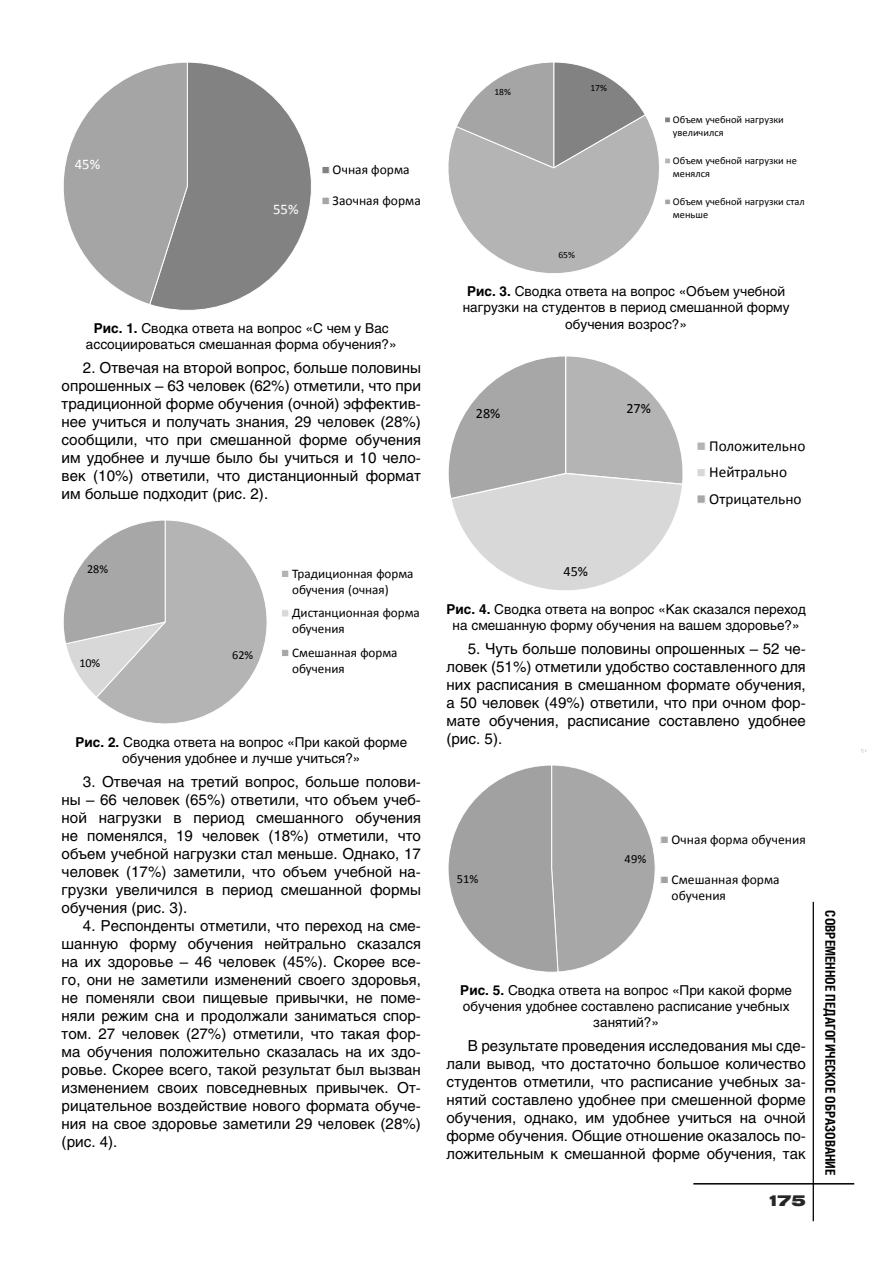
<style>
.page{position:relative;width:893px;height:1263px;background:#fff}
.page>*{position:absolute;margin:0;border:0;box-sizing:border-box;transform-origin:0 0}
.t1{font:15.3px/26.4px "Calibri";color:#000}
.Body_Text{font:15px/18px "Helios";color:#000;text-align:justify}
.t2{font:900 15px "Helios Ext";color:#262626}
.t3{font:14.7px "Calibri";color:#fff}
.t4{font:14.25px "Calibri";color:#000}
.t5{font:14.1px "Calibri";color:#000}
.Подрис{font:13.5px/16.2px "Helios";color:#000;text-align:center}
.t6{font:13.5px/16.5px "Calibri";color:#000}
.t7{font:700 13.5px "Helios Cond";color:#000}
.t8{font:13.2px/16px "Calibri";color:#000}
.t9{font:12.45px "Calibri";color:#000}
.t10{font:12.15px "Calibri";color:#000}
.t11{font:10.35px/12.8px "Calibri";color:#000}
.t12{font:9.6px "Calibri";color:#000}
.s1{font-weight:700}
</style>
<div class="page">
<hr style="left:813px;top:902px;width:1px;height:319px;background:#000">
<hr style="left:693px;top:1183px;width:161px;height:1px;background:#000">
<svg style="left:63px;top:62px;width:248px;height:248px"></svg>
<div style="left:322px;top:166px;width:7px;height:8px;background:#828282"></div>
<div style="left:321px;top:166px;width:9px;height:8px;border:1px solid #fff"></div>
<div style="left:322px;top:197px;width:7px;height:8px;background:#a5a5a5"></div>
<div style="left:321px;top:197px;width:9px;height:8px;border:1px solid #fff"></div>
<svg style="left:63px;top:520px;width:204px;height:204px"></svg>
<div style="left:282px;top:570px;width:7px;height:7px;background:#b4b4b4"></div>
<div style="left:281px;top:570px;width:8px;height:8px;border:1px solid #fff"></div>
<div style="left:282px;top:610px;width:7px;height:7px;background:#d8d8d8"></div>
<div style="left:281px;top:609px;width:8px;height:8px;border:1px solid #fff"></div>
<div style="left:282px;top:649px;width:7px;height:7px;background:#a7a7a7"></div>
<div style="left:281px;top:649px;width:8px;height:8px;border:1px solid #fff"></div>
<div style="left:664px;top:117px;width:7px;height:6px;border:1px solid #fff"></div>
<svg style="left:448px;top:62px;width:222px;height:211px"></svg>
<div style="left:664px;top:199px;width:7px;height:6px;border:1px solid #fff"></div>
<svg style="left:448px;top:356px;width:235px;height:235px"></svg>
<div style="left:697px;top:442px;width:8px;height:8px;background:#b4b4b4"></div>
<div style="left:696px;top:441px;width:10px;height:10px;border:1px solid #fff"></div>
<div style="left:697px;top:468px;width:8px;height:9px;background:#d8d8d8"></div>
<div style="left:696px;top:468px;width:10px;height:9px;border:1px solid #fff"></div>
<div style="left:697px;top:495px;width:8px;height:8px;background:#a7a7a7"></div>
<div style="left:696px;top:494px;width:10px;height:10px;border:1px solid #fff"></div>
<svg style="left:448px;top:765px;width:207px;height:207px"></svg>
<div style="left:661px;top:836px;width:7px;height:7px;background:#a7a7a7"></div>
<div style="left:660px;top:835px;width:9px;height:9px;border:1px solid #fff"></div>
<div style="left:661px;top:876px;width:7px;height:7px;background:#a1a1a1"></div>
<div style="left:660px;top:876px;width:9px;height:8px;border:1px solid #fff"></div>
<p class="t3" style="left:75px;top:155px;width:27px">45%</p>
<p class="t3" style="left:273px;top:200px;width:27px">55%</p>
<p class="t6" style="left:333px;top:161px;width:79px">Очная форма</p>
<p class="t6" style="left:333px;top:192px;width:90px">Заочная форма</p>
<p class="Подрис" style="left:86px;top:320px;width:312px"><span class="s1">Рис. 1.</span> Сводка ответа на вопрос «С чем у Вас ассоциироваться смешанная форма обучения?»</p>
<p class="Body_Text" style="left:62px;top:358px;width:361px;text-indent:21px">2. Отвечая на второй вопрос, больше половины опрошенных – 63 человек (62%) отметили, что при традиционной форме обучения (очной) эффектив&shy;нее учиться и получать знания, 29 человек (28%) сообщили, что при смешанной форме обучения им удобнее и лучше было бы учиться и 10 чело&shy;век (10%) ответили, что дистанционный формат им больше подходит (рис. 2).</p>
<p class="t10" style="left:87px;top:562px;width:22px">28%</p>
<p class="t8" style="left:292px;top:565px;width:123px">Традиционная форма обучения (очная)</p>
<p class="t8" style="left:292px;top:605px;width:129px">Дистанционная форма обучения</p>
<p class="t8" style="left:292px;top:644px;width:107px">Смешанная форма обучения</p>
<p class="t10" style="left:232px;top:648px;width:22px">62%</p>
<p class="t10" style="left:79px;top:655px;width:22px">10%</p>
<p class="Подрис" style="left:75px;top:733px;width:333px"><span class="s1">Рис. 2.</span> Сводка ответа на вопрос «При какой форме обучения удобнее и лучше учиться?»</p>
<p class="Body_Text" style="left:62px;top:772px;width:361px;text-indent:21px">3. Отвечая на третий вопрос, больше полови&shy;ны – 66 человек (65%) ответили, что объем учеб&shy;ной нагрузки в период смешанного обучения не поменялся, 19 человек (18%) отметили, что объем учебной нагрузки стал меньше. Однако, 17 человек (17%) заметили, что объем учебной на&shy;грузки увеличился в период смешанной формы обучения (рис. 3).</p>
<p class="Body_Text" style="left:62px;top:916px;width:361px;text-indent:21px">4. Респонденты отметили, что переход на сме&shy;шанную форму обучения нейтрально сказался на их здоровье – 46 человек (45%). Скорее все&shy;го, они не заметили изменений своего здоровья, не поменяли свои пищевые привычки, не поме&shy;няли режим сна и продолжали заниматься спор&shy;том. 27 человек (27%) отметили, что такая фор&shy;ма обучения положительно сказалась на их здо&shy;ровье. Скорее всего, такой результат был вызван изменением своих повседневных привычек. От&shy;рицательное воздействие нового формата обуче&shy;ния на свое здоровье заметили 29 человек (28%) (рис. 4).</p>
<p class="t12" style="left:494px;top:85px;width:18px">18%</p>
<p class="t12" style="left:590px;top:82px;width:18px">17%</p>
<p class="t12" style="left:558px;top:249px;width:18px">65%</p>
<p class="t11" style="left:673px;top:113px;width:112px">Объем учебной нагрузки увеличился</p>
<p class="t11" style="left:673px;top:154px;width:125px">Объем учебной нагрузки не менялся</p>
<p class="t11" style="left:673px;top:195px;width:133px">Объем учебной нагрузки стал меньше</p>
<p class="Подрис" style="left:463px;top:283px;width:328px"><span class="s1">Рис. 3.</span> Сводка ответа на вопрос «Объем учебной нагрузки на студентов в период смешанной форму обучения возрос?»</p>
<p class="t5" style="left:476px;top:404px;width:26px">28%</p>
<p class="t4" style="left:626px;top:399px;width:26px">27%</p>
<p class="t5" style="left:563px;top:562px;width:26px">45%</p>
<p class="t1" style="left:709px;top:432px;width:98px">Положительно<br>Нейтрально<br>Отрицательно</p>
<p class="Подрис" style="left:447px;top:601px;width:361px"><span class="s1">Рис. 4.</span> Сводка ответа на вопрос «Как сказался переход на смешанную форму обучения на вашем здоровье?»</p>
<p class="Body_Text" style="left:446px;top:639px;width:361px;text-indent:21px">5. Чуть больше половины опрошенных – 52 че&shy;ловек (51%) отметили удобство составленного для них расписания в смешанном формате обучения, а 50 человек (49%) ответили, что при очном фор&shy;мате обучения, расписание составлено удобнее (рис. 5).</p>
<p class="t9" style="left:457px;top:870px;width:23px">51%</p>
<p class="t9" style="left:625px;top:851px;width:23px">49%</p>
<p class="t6" style="left:672px;top:831px;width:136px">Очная форма обучения</p>
<p class="t6" style="left:672px;top:871px;width:109px">Смешанная форма обучения</p>
<p class="Подрис" style="left:460px;top:982px;width:333px"><span class="s1">Рис. 5.</span> Сводка ответа на вопрос «При какой форме обучения удобнее составлено расписание учебных занятий?»</p>
<p class="Body_Text" style="left:446px;top:1037px;width:361px;text-indent:21px">В результате проведения исследования мы сде&shy;лали вывод, что достаточно большое количество студентов отметили, что расписание учебных за&shy;нятий составлено удобнее при смешенной форме обучения, однако, им удобнее учиться на очной форме обучения. Общие отношение оказалось по&shy;ложительным к смешанной форме обучения, так</p>
<p class="t2" style="left:768px;top:1191px;width:40px">175</p>
<p class="t7" style="left:838px;top:910px;width:266px;rotate:90deg">СОВРЕМЕННОЕ ПЕДАГОГИЧЕСКОЕ ОБРАЗОВАНИЕ</p>
</div>
